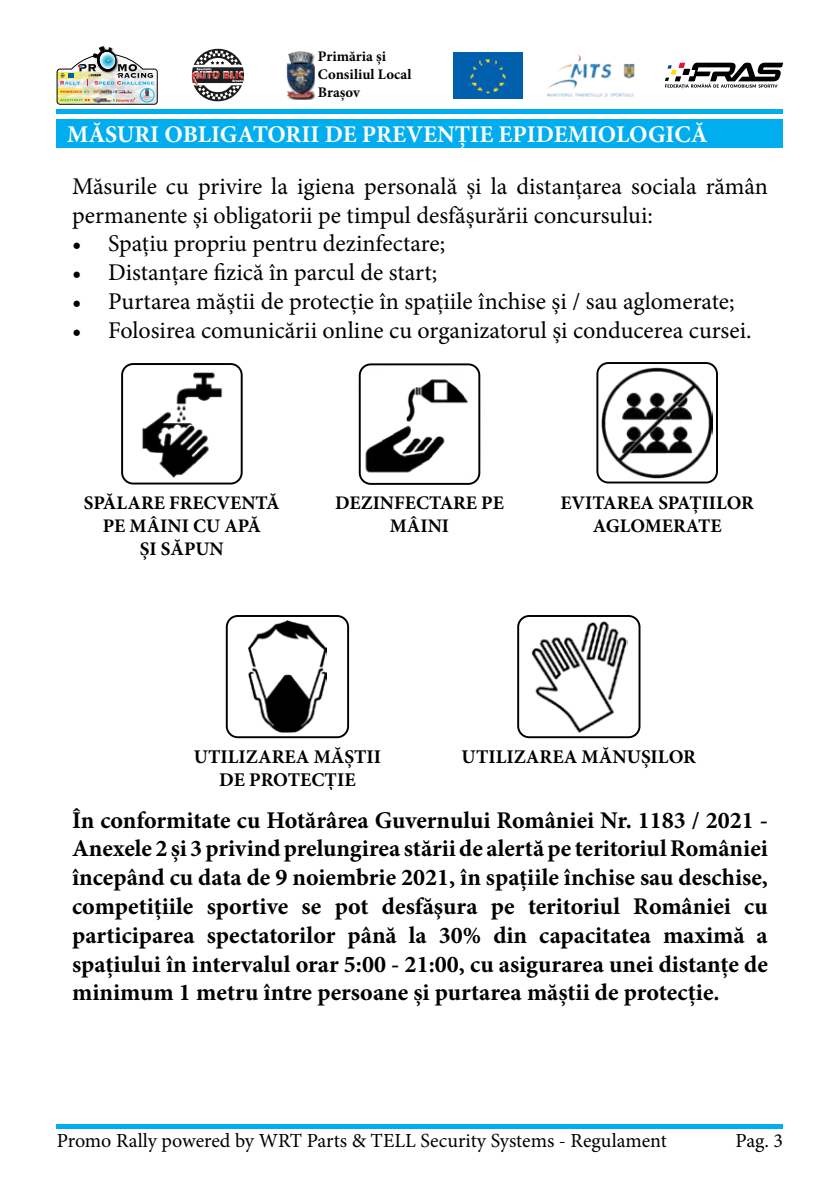
<style>
.page{position:relative;width:840px;height:1191px;background:#fff}
.page>*{position:absolute;margin:0;border:0;box-sizing:border-box;transform-origin:0 0}
.t1{font:700 24px/28.8px "Minion Pro";color:#000;text-align:justify}
.t2{font:24px/28.8px "Minion Pro";color:#000}
.t3{font:700 24px "Minion Pro";color:#fff}
.t4{font:20px "Minion Pro";color:#000}
.t5{font:700 19.4px/23.2px "Minion Pro";color:#000;text-align:center}
.t6{font:700 19.2px/23px "Minion Pro";color:#000;text-align:center}
.t7{font:700 14.6px/17.6px "Minion Pro";color:#000}
</style>
<div class="page">
<hr style="left:57px;top:1124px;width:725px;height:4px;background:#00aeef">
<hr style="left:57px;top:109px;width:725px;height:4px;background:#00aeef">
<svg style="left:192px;top:49px;width:52px;height:52px"></svg>
<svg style="left:665px;top:63px;width:117px;height:25px"></svg>
<img style="left:547px;top:54px;width:88px;height:44px">
<img style="left:453px;top:53px;width:69px;height:45px">
<img style="left:286px;top:51px;width:28px;height:49px">
<img style="left:57px;top:47px;width:100px;height:57px">
<div style="left:57px;top:119px;width:725px;height:28px;background:#00aeef"></div>
<div style="left:121px;top:363px;width:121px;height:121px;border:2px solid #000;border-radius:11px"></div>
<div style="left:358px;top:363px;width:122px;height:122px;border:2px solid #000;border-radius:11px"></div>
<div style="left:226px;top:615px;width:123px;height:123px;border:2px solid #000;border-radius:11px"></div>
<div style="left:517px;top:615px;width:123px;height:123px;border:2px solid #000;border-radius:11px"></div>
<div style="left:596px;top:362px;width:121px;height:121px;border:2px solid #000;border-radius:11px"></div>
<img style="left:358px;top:364px;width:123px;height:118px">
<img style="left:121px;top:370px;width:122px;height:107px">
<img style="left:249px;top:620px;width:77px;height:113px">
<img style="left:531px;top:621px;width:96px;height:112px">
<img style="left:601px;top:367px;width:111px;height:111px">
<p class="t7" style="left:318px;top:48px;width:95px">Primăria și<br>Consiliul Local<br>Brașov</p>
<p class="t3" style="left:67px;top:117px;width:641px">MĂSURI OBLIGATORII DE PREVENȚIE EPIDEMIOLOGICĂ</p>
<p class="t2" style="left:72px;top:172px;width:697px">Măsurile cu privire la igiena personală și la distanțarea sociala rămân permanente și obligatorii pe timpul desfășurării concursului:</p>
<p class="t2" style="left:72px;top:229px;width:374px">• Spațiu propriu pentru dezinfectare;</p>
<p class="t2" style="left:72px;top:258px;width:366px">• Distanțare fizică în parcul de start;</p>
<p class="t2" style="left:72px;top:287px;width:663px">• Purtarea măștii de protecție în spațiile închise și / sau aglomerate;</p>
<p class="t2" style="left:72px;top:316px;width:680px">• Folosirea comunicării online cu organizatorul și conducerea cursei.</p>
<p class="t6" style="left:84px;top:491px;width:197px">SPĂLARE FRECVENTĂ<br>PE MÂINI CU APĂ<br>ȘI SĂPUN</p>
<p class="t6" style="left:335px;top:491px;width:170px">DEZINFECTARE PE<br>MÂINI</p>
<p class="t6" style="left:560px;top:491px;width:195px">EVITAREA SPAȚIILOR<br>AGLOMERATE</p>
<p class="t5" style="left:194px;top:744px;width:189px">UTILIZAREA MĂȘTII<br>DE PROTECȚIE</p>
<p class="t5" style="left:461px;top:744px;width:236px">UTILIZAREA MĂNUȘILOR</p>
<p class="t1" style="left:72px;top:805px;width:697px">În conformitate cu Hotărârea Guvernului României Nr. 1183 / 2021 - Anexele 2 și 3 privind prelungirea stării de alertă pe teritoriul României începând cu data de 9 noiembrie 2021, în spaţiile închise sau deschise, competiţiile sportive se pot desfăşura pe teritoriul României cu participarea spectatorilor până la 30% din capacitatea maximă a spaţiului în intervalul orar 5:00 - 21:00, cu asigurarea unei distanţe de minimum 1 metru între persoane și purtarea măștii de protecție.</p>
<p class="t4" style="left:57px;top:1127px;width:611px">Promo Rally powered by WRT Parts &amp; TELL Security Systems - Regulament</p>
<p class="t4" style="left:735px;top:1127px;width:49px">Pag. 3</p>
</div>
